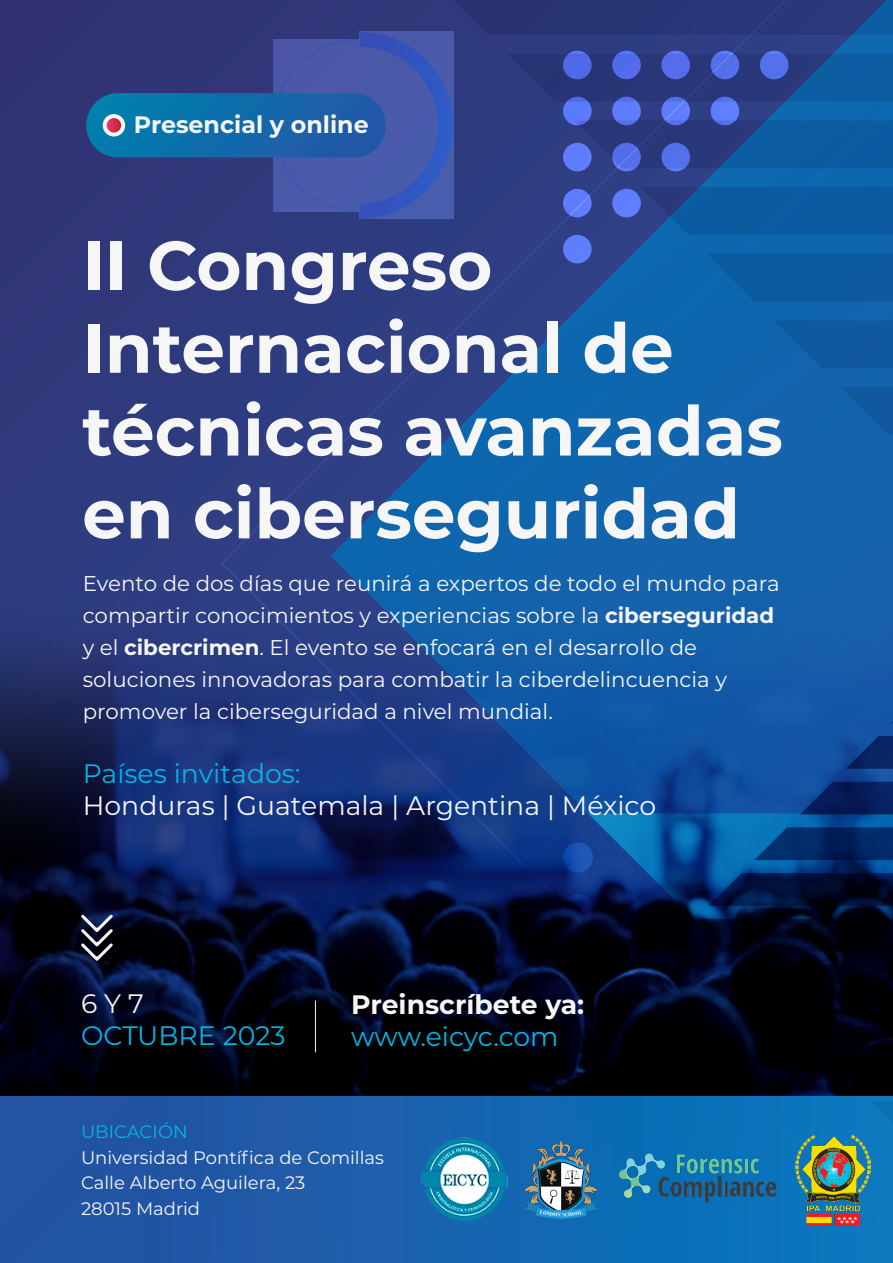
<style>
.page{position:relative;width:893px;height:1263px;background:#fff}
.page>*{position:absolute;margin:0;border:0;box-sizing:border-box;transform-origin:0 0}
.t1{font:700 69px/82.8px "Montserrat";color:#f6f6f7}
.t2{font:26.7px "Montserrat";color:#00b7e1}
.t3{font:26.7px "Montserrat";color:#f6f6f7}
.t4{font:700 26.7px "Montserrat";color:#f6f6f7}
.t5{font:700 23.7px "Montserrat";color:#f6f6f7}
.t6{font:21.3px/32.1px "Montserrat";color:#f6f6f7}
.t7{font:18px/25.5px "Montserrat";color:#f6f6f7}
.t8{font:18px "Montserrat";color:#00b7e1}
.s1{font-weight:700}
</style>
<div class="page">
<svg style="left:0;top:1096px;width:893px;height:167px;background:#1860ac"></svg>
<img style="left:0;top:0;width:893px;height:1096px">
<div style="left:86px;top:93px;width:300px;height:65px;background:linear-gradient(to right,#0080ad,#2456a7);border-radius:32px"></div>
<svg style="left:103px;top:114px;width:22px;height:23px"></svg>
<svg style="left:107px;top:118px;width:14px;height:15px"></svg>
<hr style="left:315px;top:1001px;width:1px;height:51px;background:#f6f6f7">
<svg style="left:81px;top:915px;width:32px;height:46px"></svg>
<img style="left:795px;top:1134px;width:75px;height:91px">
<img style="left:416px;top:1131px;width:98px;height:96px">
<img style="left:525px;top:1141px;width:73px;height:78px">
<img style="left:615px;top:1144px;width:168px;height:65px">
<p class="t5" style="left:134px;top:108px;width:236px">Presencial y online</p>
<h1 class="t1" style="left:82px;top:221px;width:702px">II Congreso<br>Internacional de técnicas avanzadas en ciberseguridad</h1>
<p class="t6" style="left:83px;top:567px;width:698px">Evento de dos días que reunirá a expertos de todo el mundo para compartir conocimientos y experiencias sobre la <span class="s1">ciberseguridad </span>y el <span class="s1">cibercrimen</span>. El evento se enfocará en el desarrollo de soluciones innovadoras para combatir la ciberdelincuencia y promover la ciberseguridad a nivel mundial.</p>
<p class="t2" style="left:83px;top:755px;width:219px">Países invitados:</p>
<p class="t3" style="left:83px;top:787px;width:575px">Honduras | Guatemala | Argentina | México</p>
<p class="t3" style="left:81px;top:985px;width:64px">6 Y 7</p>
<p class="t2" style="left:81px;top:1017px;width:206px">OCTUBRE 2023</p>
<p class="t4" style="left:351px;top:985px;width:235px">Preinscríbete ya:</p>
<p class="t2" style="left:351px;top:1018px;width:209px">www.eicyc.com</p>
<p class="t8" style="left:81px;top:1119px;width:108px">UBICACIÓN</p>
<p class="t7" style="left:81px;top:1144px;width:305px">Universidad Pontífica de Comillas<br>Calle Alberto Aguilera, 23<br>28015 Madrid</p>
</div>
